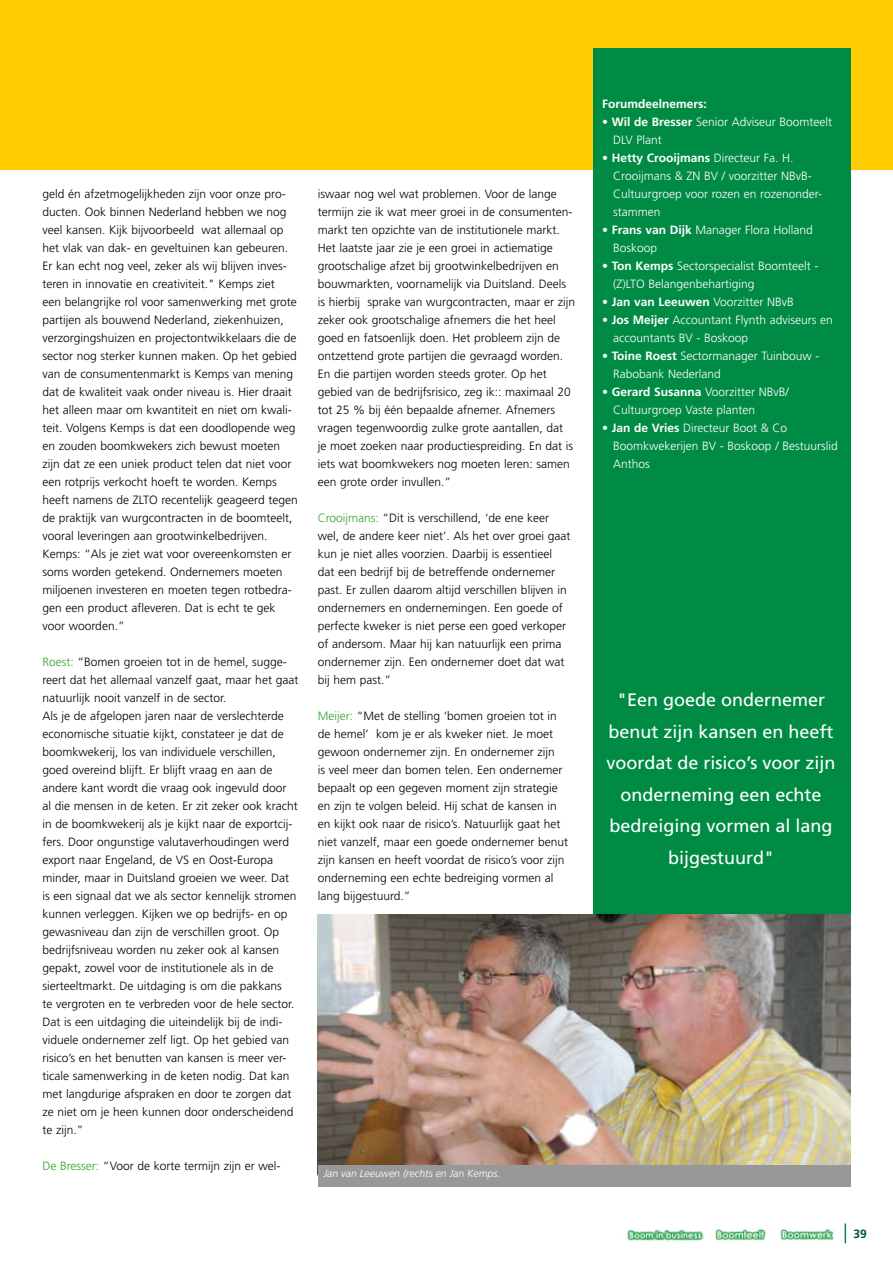
<style>
.page{position:relative;width:893px;height:1263px;background:#fff}
.page>*{position:absolute;margin:0;border:0;box-sizing:border-box;transform-origin:0 0}
.t1{font:18px/31.5px "Frutiger";color:#fff;text-align:center}
.t2{font:300 12px/18px "Frutiger";color:#000}
.t3{font:300 12px/18px "Frutiger";color:#fff}
.t4{font:700 12px "Frutiger";color:#fff}
.t5{font:700 12px "Frutiger";color:#00513c}
.t6{font:italic 300 10.5px "Frutiger";color:#fff}
.s1{color:#35a32c}
.s2{font-weight:700}
.s3{font-weight:300}
</style>
<div class="page">
<img style="left:627px;top:1229px;width:77px;height:13px">
<img style="left:715px;top:1229px;width:51px;height:12px">
<img style="left:780px;top:1223px;width:66px;height:21px">
<div style="left:0;top:0;width:893px;height:170px;background:#fecc00"></div>
<div style="left:593px;top:48px;width:257px;height:871px;background:#008b45"></div>
<img style="left:317px;top:914px;width:533px;height:262px">
<div style="left:318px;top:1165px;width:532px;height:21px;background:#97989a"></div>
<p class="t2" style="left:43px;top:185px;width:257px">geld én afzetmogelijkheden zijn voor onze pro&shy;ducten. Ook binnen Nederland hebben we nog veel kansen. Kijk bijvoorbeeld wat allemaal op het vlak van dak- en geveltuinen kan gebeuren.<br>Er kan echt nog veel, zeker als wij blijven inves&shy;teren in innovatie en creativiteit." Kemps ziet<br>een belangrijke rol voor samenwerking met grote partijen als bouwend Nederland, ziekenhuizen, verzorgingshuizen en projectontwikkelaars die de sector nog sterker kunnen maken. Op het gebied van de consumentenmarkt is Kemps van mening dat de kwaliteit vaak onder niveau is. Hier draait het alleen maar om kwantiteit en niet om kwali&shy;teit. Volgens Kemps is dat een doodlopende weg en zouden boomkwekers zich bewust moeten zijn dat ze een uniek product telen dat niet voor een rotprijs verkocht hoeft te worden. Kemps heeft namens de ZLTO recentelijk geageerd tegen de praktijk van wurgcontracten in de boomteelt, vooral leveringen aan grootwinkelbedrijven.<br>Kemps: “Als je ziet wat voor overeenkomsten er soms worden getekend. Ondernemers moeten miljoenen investeren en moeten tegen rotbedra&shy;gen een product afleveren. Dat is echt te gek voor woorden.”</p>
<p class="t2" style="left:43px;top:653px;width:257px"><span class="s1">Roest:</span> “Bomen groeien tot in de hemel, sugge&shy;reert dat het allemaal vanzelf gaat, maar het gaat natuurlijk nooit vanzelf in de sector.<br>Als je de afgelopen jaren naar de verslechterde economische situatie kijkt, constateer je dat de boomkwekerij, los van individuele verschillen, goed overeind blijft. Er blijft vraag en aan de andere kant wordt die vraag ook ingevuld door<br>al die mensen in de keten. Er zit zeker ook kracht in de boomkwekerij als je kijkt naar de exportcij&shy;fers. Door ongunstige valutaverhoudingen werd export naar Engeland, de VS en Oost-Europa minder, maar in Duitsland groeien we weer. Dat is een signaal dat we als sector kennelijk stromen kunnen verleggen. Kijken we op bedrijfs- en op gewasniveau dan zijn de verschillen groot. Op bedrijfsniveau worden nu zeker ook al kansen gepakt, zowel voor de institutionele als in de sierteeltmarkt. De uitdaging is om die pakkans<br>te vergroten en te verbreden voor de hele sector.<br>Dat is een uitdaging die uiteindelijk bij de indi&shy;viduele ondernemer zelf ligt. Op het gebied van risico’s en het benutten van kansen is meer ver&shy;ticale samenwerking in de keten nodig. Dat kan met langdurige afspraken en door te zorgen dat ze niet om je heen kunnen door onderscheidend te zijn.”</p>
<p class="t2" style="left:43px;top:1157px;width:239px"><span class="s1">De Bresser:</span> “Voor de korte termijn zijn er wel-</p>
<p class="t2" style="left:318px;top:185px;width:259px">iswaar nog wel wat problemen. Voor de lange termijn zie ik wat meer groei in de consumenten&shy;markt ten opzichte van de institutionele markt.<br>Het laatste jaar zie je een groei in actiematige grootschalige afzet bij grootwinkelbedrijven en bouwmarkten, voornamelijk via Duitsland. Deels is hierbij sprake van wurgcontracten, maar er zijn zeker ook grootschalige afnemers die het heel goed en fatsoenlijk doen. Het probleem zijn de ontzettend grote partijen die gevraagd worden.<br>En die partijen worden steeds groter. Op het gebied van de bedrijfsrisico, zeg ik:: maximaal 20 tot 25 % bij één bepaalde afnemer. Afnemers vragen tegenwoordig zulke grote aantallen, dat<br>je moet zoeken naar productiespreiding. En dat is iets wat boomkwekers nog moeten leren: samen een grote order invullen.”</p>
<p class="t2" style="left:318px;top:509px;width:254px"><span class="s1">Crooijmans:</span> “Dit is verschillend, ‘de ene keer wel, de andere keer niet’. Als het over groei gaat kun je niet alles voorzien. Daarbij is essentieel dat een bedrijf bij de betreffende ondernemer past. Er zullen daarom altijd verschillen blijven in ondernemers en ondernemingen. Een goede of perfecte kweker is niet perse een goed verkoper of andersom. Maar hij kan natuurlijk een prima ondernemer zijn. Een ondernemer doet dat wat bij hem past.”</p>
<p class="t2" style="left:318px;top:707px;width:252px"><span class="s1">Meijer:</span> “Met de stelling ‘bomen groeien tot in de hemel’ kom je er als kweker niet. Je moet gewoon ondernemer zijn. En ondernemer zijn<br>is veel meer dan bomen telen. Een ondernemer bepaalt op een gegeven moment zijn strategie en zijn te volgen beleid. Hij schat de kansen in en kijkt ook naar de risico’s. Natuurlijk gaat het niet vanzelf, maar een goede ondernemer benut zijn kansen en heeft voordat de risico’s voor zijn onderneming een echte bedreiging vormen al lang bijgestuurd.”</p>
<p class="t6" style="left:324px;top:1167px;width:178px">Jan van Leeuwen (rechts en Jan Kemps.</p>
<p class="t4" style="left:602px;top:97px;width:106px">Forumdeelnemers:</p>
<p class="t3" style="left:613px;top:113px;width:220px;text-indent:-11px"><span class="s2">• Wil de Bresser</span> Senior Adviseur Boomteelt<br>DLV Plant</p>
<p class="t3" style="left:613px;top:149px;width:210px;text-indent:-11px"><span class="s2">• Hetty Crooijmans</span> Directeur Fa. H.<br>Crooijmans &amp; ZN BV / voorzitter NBvB-<br>Cultuurgroep voor rozen en rozenonder&shy;stammen</p>
<p class="t3" style="left:613px;top:221px;width:201px;text-indent:-11px"><span class="s2">• Frans van Dijk</span> Manager Flora Holland<br>Boskoop</p>
<p class="t3" style="left:613px;top:257px;width:207px;text-indent:-11px"><span class="s2">• Ton Kemps</span> Sectorspecialist Boomteelt - (Z)LTO Belangenbehartiging</p>
<p class="t4" style="left:602px;top:295px;width:193px">• Jan van Leeuwen <span class="s3">Voorzitter NBvB</span></p>
<p class="t3" style="left:613px;top:311px;width:221px;text-indent:-11px"><span class="s2">• Jos Meijer</span> Accountant Flynth adviseurs en accountants BV - Boskoop</p>
<p class="t3" style="left:613px;top:347px;width:208px;text-indent:-11px"><span class="s2">• Toine Roest</span> Sectormanager Tuinbouw -<br>Rabobank Nederland</p>
<p class="t3" style="left:613px;top:383px;width:177px;text-indent:-11px"><span class="s2">• Gerard Susanna</span> Voorzitter NBvB/<br>Cultuurgroep Vaste planten</p>
<p class="t3" style="left:613px;top:419px;width:226px;text-indent:-11px"><span class="s2">• Jan de Vries</span> Directeur Boot &amp; Co<br>Boomkwekerijen BV - Boskoop / Bestuurslid<br>Anthos</p>
<h1 class="t1" style="left:606px;top:684px;width:231px">"Een goede ondernemer benut zijn kansen en heeft voordat de risico’s voor zijn onderneming een echte bedreiging vormen al lang bijgestuurd"</h1>
<p class="t5" style="left:853px;top:1227px;width:15px">39</p>
</div>
